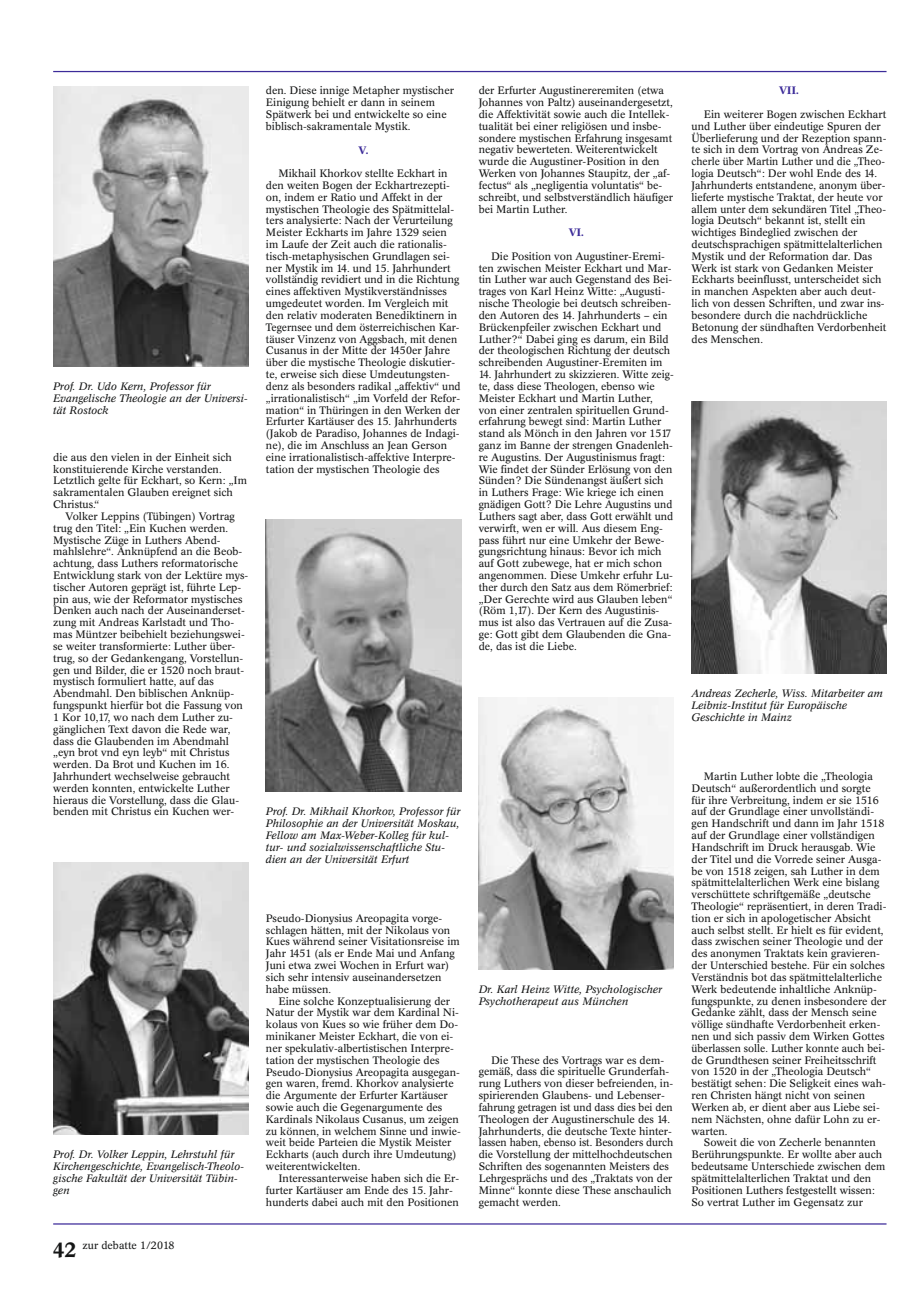
<style>
.page{position:relative;width:922px;height:1312px;background:#fff}
.page>*{position:absolute;margin:0;border:0;box-sizing:border-box;transform-origin:0 0}
.t1{font:10.62px/11.9px "Concorde BE";color:#151616}
.t2{font:italic 10.62px/11.9px "Concorde BE";color:#151616}
.t3{font:500 10.62px "Concorde BE";color:#3c2b99}
.s1{font-weight:500;font-size:20.62px}
</style>
<div class="page">
<hr style="left:53px;top:1222px;width:833px;height:2px;background:#3c2b99">
<hr style="left:53px;top:71px;width:833px;height:1px;background:#3c2b99">
<img style="left:53px;top:86px;width:195px;height:280px">
<img style="left:53px;top:862px;width:195px;height:272px">
<img style="left:266px;top:520px;width:195px;height:271px">
<img style="left:478px;top:697px;width:195px;height:271px">
<img style="left:691px;top:401px;width:195px;height:272px">
<p class="t2" style="left:53px;top:381px;width:196px">Prof. Dr. Udo Kern, Professor für<br>Evangelische Theologie an der Universi&shy;tät Rostock</p>
<p class="t1" style="left:53px;top:452px;width:195px">die aus den vielen in der Einheit sich konstituierende Kirche verstanden.<br>Letztlich gelte für Eckhart, so Kern: „Im sakramentalen Glauben ereignet sich Christus.“</p>
<p class="t1" style="left:53px;top:511px;width:196px;text-indent:12px">Volker Leppins (Tübingen) Vortrag trug den Titel: „Ein Kuchen werden.<br>Mystische Züge in Luthers Abend&shy;mahlslehre“. Anknüpfend an die Beob&shy;achtung, dass Luthers reformatorische Entwicklung stark von der Lektüre mys&shy;tischer Autoren geprägt ist, führte Lep&shy;pin aus, wie der Reformator mystisches Denken auch nach der Auseinanderset&shy;zung mit Andreas Karlstadt und Tho&shy;mas Müntzer beibehielt beziehungswei&shy;se weiter transformierte: Luther über&shy;trug, so der Gedankengang, Vorstellun&shy;gen und Bilder, die er 1520 noch braut&shy;mystisch formuliert hatte, auf das Abendmahl. Den biblischen Anknüp&shy;fungspunkt hierfür bot die Fassung von 1 Kor 10,17, wo nach dem Luther zu&shy;gänglichen Text davon die Rede war, dass die Glaubenden im Abendmahl „eyn brot vnd eyn leyb“ mit Christus werden. Da Brot und Kuchen im 16.<br>Jahrhundert wechselweise gebraucht werden konnten, entwickelte Luther hieraus die Vorstellung, dass die Glau&shy;benden mit Christus ein Kuchen wer-</p>
<p class="t2" style="left:53px;top:1149px;width:192px">Prof. Dr. Volker Leppin, Lehrstuhl für<br>Kirchengeschichte, Evangelisch-Theolo&shy;gische Fakultät der Universität Tübin&shy;gen</p>
<p class="t1" style="left:53px;top:1239px;width:123px"><span class="s1">42</span> zur debatte 1/2018</p>
<p class="t1" style="left:266px;top:86px;width:189px">den. Diese innige Metapher mystischer Einigung behielt er dann in seinem Spätwerk bei und entwickelte so eine biblisch-sakramentale Mystik.</p>
<p class="t3" style="left:358px;top:145px;width:11px">V.</p>
<p class="t1" style="left:266px;top:168px;width:196px;text-indent:12px">Mikhail Khorkov stellte Eckhart in den weiten Bogen der Eckhartrezepti&shy;on, indem er Ratio und Affekt in der mystischen Theologie des Spätmittelal&shy;ters analysierte: Nach der Verurteilung Meister Eckharts im Jahre 1329 seien im Laufe der Zeit auch die rationalis&shy;tisch-metaphysischen Grundlagen sei&shy;ner Mystik im 14. und 15. Jahrhundert vollständig revidiert und in die Richtung eines affektiven Mystikverständnisses umgedeutet worden. Im Vergleich mit den relativ moderaten Benediktinern in Tegernsee und dem österreichischen Kar&shy;täuser Vinzenz von Aggsbach, mit denen Cusanus in der Mitte der 1450er Jahre über die mystische Theologie diskutier&shy;te, erweise sich diese Umdeutungsten&shy;denz als besonders radikal „affektiv“ und „irrationalistisch“ „im Vorfeld der Refor&shy;mation“ in Thüringen in den Werken der Erfurter Kartäuser des 15. Jahrhunderts (Jakob de Paradiso, Johannes de Indagi&shy;ne), die im Anschluss an Jean Gerson eine irrationalistisch-affektive Interpre&shy;tation der mystischen Theologie des</p>
<p class="t1" style="left:478px;top:86px;width:196px">der Erfurter Augustinereremiten (etwa Johannes von Paltz) auseinandergesetzt, die Affektivität sowie auch die Intellek&shy;tualität bei einer religiösen und insbe&shy;sondere mystischen Erfahrung insgesamt negativ bewerteten. Weiterentwickelt wurde die Augustiner-Position in den Werken von Johannes Staupitz, der „af&shy;fectus“ als „negligentia voluntatis“ be&shy;schreibt, und selbstverständlich häufiger bei Martin Luther.</p>
<p class="t3" style="left:568px;top:228px;width:16px">VI.</p>
<p class="t1" style="left:478px;top:251px;width:195px;text-indent:12px">Die Position von Augustiner-Eremi&shy;ten zwischen Meister Eckhart und Mar&shy;tin Luther war auch Gegenstand des Bei&shy;trages von Karl Heinz Witte: „Augusti&shy;nische Theologie bei deutsch schreiben&shy;den Autoren des 14. Jahrhunderts – ein Brückenpfeiler zwischen Eckhart und Luther?“ Dabei ging es darum, ein Bild der theologischen Richtung der deutsch schreibenden Augustiner-Eremiten im</p>
<p class="t1" style="left:478px;top:369px;width:196px">14. Jahrhundert zu skizzieren. Witte zeig&shy;te, dass diese Theologen, ebenso wie Meister Eckhart und Martin Luther,<br>von einer zentralen spirituellen Grund&shy;erfahrung bewegt sind: Martin Luther stand als Mönch in den Jahren vor 1517 ganz im Banne der strengen Gnadenleh&shy;re Augustins. Der Augustinismus fragt:<br>Wie findet der Sünder Erlösung von den Sünden? Die Sündenangst äußert sich in Luthers Frage: Wie kriege ich einen gnädigen Gott? Die Lehre Augustins und Luthers sagt aber, dass Gott erwählt und verwirft, wen er will. Aus diesem Eng&shy;pass führt nur eine Umkehr der Bewe&shy;gungsrichtung hinaus: Bevor ich mich auf Gott zubewege, hat er mich schon angenommen. Diese Umkehr erfuhr Lu&shy;ther durch den Satz aus dem Römerbrief: „Der Gerechte wird aus Glauben leben“ (Röm 1,17). Der Kern des Augustinis&shy;mus ist also das Vertrauen auf die Zusa&shy;ge: Gott gibt dem Glaubenden die Gna&shy;de, das ist die Liebe.</p>
<p class="t3" style="left:779px;top:86px;width:21px">VII.</p>
<p class="t1" style="left:691px;top:109px;width:196px;text-indent:12px">Ein weiterer Bogen zwischen Eckhart und Luther über eindeutige Spuren der Überlieferung und der Rezeption spann&shy;te sich in dem Vortrag von Andreas Ze&shy;cherle über Martin Luther und die „Theo&shy;logia Deutsch“: Der wohl Ende des 14.<br>Jahrhunderts entstandene, anonym über&shy;lieferte mystische Traktat, der heute vor allem unter dem sekundären Titel „Theo&shy;logia Deutsch“ bekannt ist, stellt ein wichtiges Bindeglied zwischen der deutschsprachigen spätmittelalterlichen Mystik und der Reformation dar. Das Werk ist stark von Gedanken Meister Eckharts beeinflusst, unterscheidet sich in manchen Aspekten aber auch deut&shy;lich von dessen Schriften, und zwar ins&shy;besondere durch die nachdrückliche Betonung der sündhaften Verdorbenheit des Menschen.</p>
<p class="t2" style="left:691px;top:688px;width:193px">Andreas Zecherle, Wiss. Mitarbeiter am<br>Leibniz-Institut für Europäische<br>Geschichte in Mainz</p>
<p class="t2" style="left:266px;top:806px;width:196px">Prof. Dr. Mikhail Khorkov, Professor für Philosophie an der Universität Moskau, Fellow am Max-Weber-Kolleg für kul&shy;tur- und sozialwissenschaftliche Stu&shy;dien an der Universität Erfurt</p>
<p class="t1" style="left:266px;top:912px;width:195px">Pseudo-Dionysius Areopagita vorge&shy;schlagen hätten, mit der Nikolaus von Kues während seiner Visitationsreise im Jahr 1451 (als er Ende Mai und Anfang Juni etwa zwei Wochen in Erfurt war) sich sehr intensiv auseinandersetzen habe müssen.</p>
<p class="t1" style="left:266px;top:995px;width:196px;text-indent:12px">Eine solche Konzeptualisierung der Natur der Mystik war dem Kardinal Ni&shy;kolaus von Kues so wie früher dem Do&shy;minikaner Meister Eckhart, die von ei&shy;ner spekulativ-albertistischen Interpre&shy;tation der mystischen Theologie des Pseudo-Dionysius Areopagita ausgegan&shy;gen waren, fremd. Khorkov analysierte die Argumente der Erfurter Kartäuser sowie auch die Gegenargumente des Kardinals Nikolaus Cusanus, um zeigen zu können, in welchem Sinne und inwie&shy;weit beide Parteien die Mystik Meister Eckharts (auch durch ihre Umdeutung) weiterentwickelten.</p>
<p class="t1" style="left:266px;top:1172px;width:195px;text-indent:12px">Interessanterweise haben sich die Er&shy;furter Kartäuser am Ende des 15. Jahr&shy;hunderts dabei auch mit den Positionen</p>
<p class="t2" style="left:478px;top:983px;width:185px">Dr. Karl Heinz Witte, Psychologischer<br>Psychotherapeut aus München</p>
<p class="t1" style="left:478px;top:1054px;width:196px;text-indent:12px">Die These des Vortrags war es dem&shy;gemäß, dass die spirituelle Grunderfah&shy;rung Luthers von dieser befreienden, in&shy;spirierenden Glaubens- und Lebenser&shy;fahrung getragen ist und dass dies bei den Theologen der Augustinerschule des 14.<br>Jahrhunderts, die deutsche Texte hinter&shy;lassen haben, ebenso ist. Besonders durch die Vorstellung der mittelhochdeutschen Schriften des sogenannten Meisters des Lehrgesprächs und des „Traktats von der Minne“ konnte diese These anschaulich gemacht werden.</p>
<p class="t1" style="left:691px;top:771px;width:196px;text-indent:12px">Martin Luther lobte die „Theologia Deutsch“ außerordentlich und sorgte für ihre Verbreitung, indem er sie 1516 auf der Grundlage einer unvollständi&shy;gen Handschrift und dann im Jahr 1518 auf der Grundlage einer vollständigen Handschrift im Druck herausgab. Wie der Titel und die Vorrede seiner Ausga&shy;be von 1518 zeigen, sah Luther in dem spätmittelalterlichen Werk eine bislang verschüttete schriftgemäße „deutsche Theologie“ repräsentiert, in deren Tradi&shy;tion er sich in apologetischer Absicht auch selbst stellt. Er hielt es für evident, dass zwischen seiner Theologie und der des anonymen Traktats kein gravieren&shy;der Unterschied bestehe. Für ein solches Verständnis bot das spätmittelalterliche Werk bedeutende inhaltliche Anknüp&shy;fungspunkte, zu denen insbesondere der Gedanke zählt, dass der Mensch seine völlige sündhafte Verdorbenheit erken&shy;nen und sich passiv dem Wirken Gottes überlassen solle. Luther konnte auch bei&shy;de Grundthesen seiner Freiheitsschrift von 1520 in der „Theologia Deutsch“ bestätigt sehen: Die Seligkeit eines wah&shy;ren Christen hängt nicht von seinen Werken ab, er dient aber aus Liebe sei&shy;nem Nächsten, ohne dafür Lohn zu er&shy;warten.</p>
<p class="t1" style="left:691px;top:1137px;width:195px;text-indent:12px">Soweit die von Zecherle benannten Berührungspunkte. Er wollte aber auch bedeutsame Unterschiede zwischen dem spätmittelalterlichen Traktat und den Positionen Luthers festgestellt wissen:<br>So vertrat Luther im Gegensatz zur</p>
</div>
